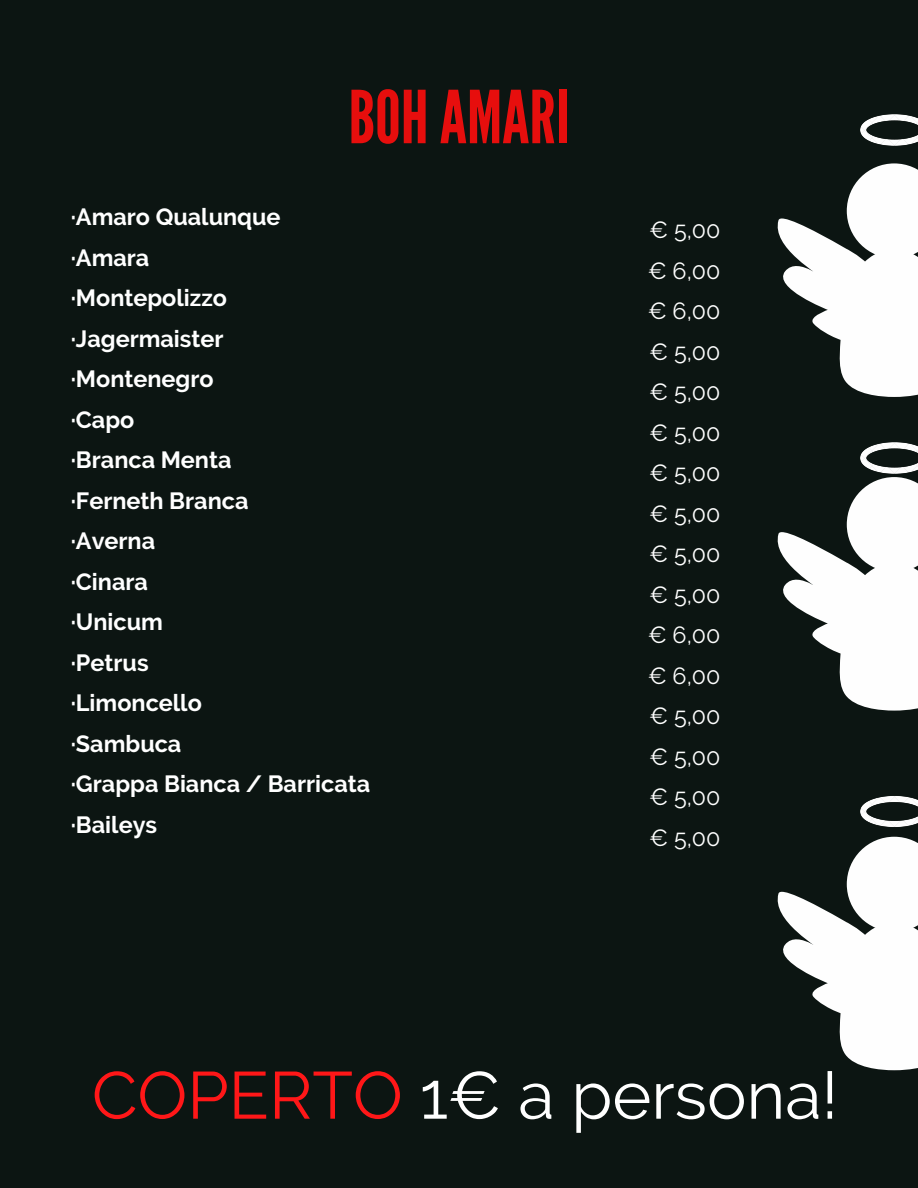
<style>
.page{position:relative;width:918px;height:1188px;background:#0c1512}
.page>*{position:absolute;margin:0;border:0;box-sizing:border-box;transform-origin:0 0}
.t1{font:72.9px "League Gothic";color:#e70e0d}
.t2{font:66.45px "Raleway";color:#fff}
.t3{font:700 23.4px "Raleway";color:#fff}
.t4{font:23.4px "Raleway";color:#fff}
.s1{color:#ff1718}
</style>
<div class="page">
<svg style="left:777px;top:167px;width:141px;height:230px"></svg>
<img style="left:860px;top:114px;width:58px;height:53px">
<svg style="left:777px;top:495px;width:141px;height:216px"></svg>
<img style="left:857px;top:442px;width:61px;height:53px">
<svg style="left:777px;top:848px;width:141px;height:222px"></svg>
<img style="left:860px;top:796px;width:58px;height:52px">
<p class="t1" style="left:349px;top:75px;width:222px">BOHAMARI</p>
<p class="t3" style="left:71px;top:203px;width:211px">·Amaro Qualunque</p>
<p class="t3" style="left:71px;top:244px;width:80px">·Amara</p>
<p class="t3" style="left:71px;top:284px;width:158px">·Montepolizzo</p>
<p class="t3" style="left:71px;top:325px;width:154px">·Jagermaister</p>
<p class="t3" style="left:71px;top:365px;width:145px">·Montenegro</p>
<p class="t3" style="left:71px;top:406px;width:65px">·Capo</p>
<p class="t3" style="left:71px;top:446px;width:162px">·Branca Menta</p>
<p class="t3" style="left:71px;top:487px;width:179px">·Ferneth Branca</p>
<p class="t3" style="left:71px;top:527px;width:86px">·Averna</p>
<p class="t3" style="left:71px;top:568px;width:79px">·Cinara</p>
<p class="t3" style="left:71px;top:608px;width:94px">·Unicum</p>
<p class="t3" style="left:71px;top:649px;width:79px">·Petrus</p>
<p class="t3" style="left:71px;top:689px;width:133px">·Limoncello</p>
<p class="t3" style="left:71px;top:730px;width:112px">·Sambuca</p>
<p class="t3" style="left:71px;top:770px;width:301px">·Grappa Bianca / Barricata</p>
<p class="t3" style="left:71px;top:811px;width:88px">·Baileys</p>
<p class="t4" style="left:649px;top:216px;width:73px">€ 5,00</p>
<p class="t4" style="left:648px;top:257px;width:74px">€ 6,00</p>
<p class="t4" style="left:648px;top:297px;width:74px">€ 6,00</p>
<p class="t4" style="left:649px;top:338px;width:73px">€ 5,00</p>
<p class="t4" style="left:649px;top:378px;width:73px">€ 5,00</p>
<p class="t4" style="left:649px;top:419px;width:73px">€ 5,00</p>
<p class="t4" style="left:649px;top:459px;width:73px">€ 5,00</p>
<p class="t4" style="left:649px;top:500px;width:73px">€ 5,00</p>
<p class="t4" style="left:649px;top:540px;width:73px">€ 5,00</p>
<p class="t4" style="left:649px;top:581px;width:73px">€ 5,00</p>
<p class="t4" style="left:648px;top:621px;width:74px">€ 6,00</p>
<p class="t4" style="left:648px;top:662px;width:74px">€ 6,00</p>
<p class="t4" style="left:649px;top:702px;width:73px">€ 5,00</p>
<p class="t4" style="left:649px;top:743px;width:73px">€ 5,00</p>
<p class="t4" style="left:649px;top:783px;width:73px">€ 5,00</p>
<p class="t4" style="left:649px;top:824px;width:73px">€ 5,00</p>
<p class="t2" style="left:92px;top:1056px;width:748px"><span class="s1">COPERTO</span> 1€ a persona!</p>
</div>
